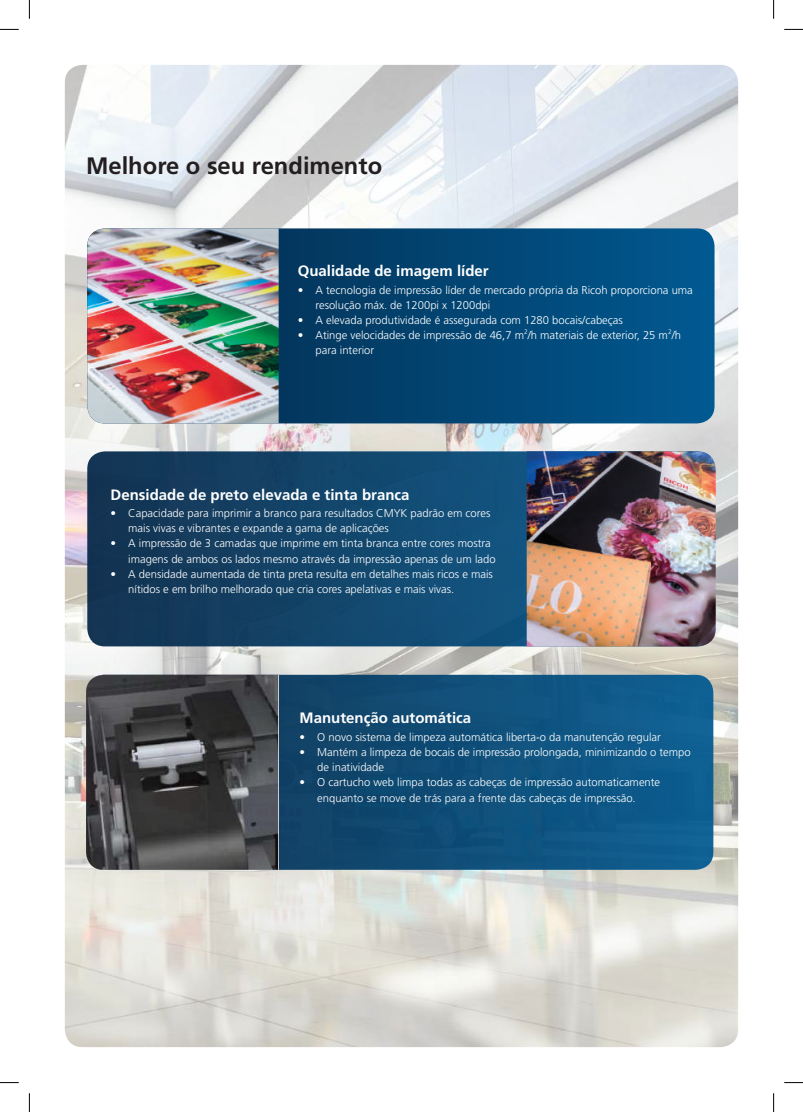
<style>
.page{position:relative;width:803px;height:1112px;background:#fff}
.page>*{position:absolute;margin:0;border:0;box-sizing:border-box;transform-origin:0 0}
.t1{font:700 23.75px "Frutiger";color:#231f20}
.t2{font:700 15px "Frutiger";color:#fff}
.t3{font:300 11.25px/15px "Frutiger";color:#fff}
.t4{font:300 6.5px "Frutiger";color:#fff}
</style>
<div class="page">
<img style="left:65px;top:65px;width:673px;height:981px">
<svg style="left:87px;top:451px;width:627px;height:195px"></svg>
<img style="left:527px;top:451px;width:189px;height:195px">
<svg style="left:279px;top:228px;width:435px;height:195px"></svg>
<img style="left:87px;top:228px;width:192px;height:195px">
<svg style="left:86px;top:674px;width:627px;height:195px"></svg>
<img style="left:86px;top:674px;width:192px;height:195px">
<svg style="left:0;top:29px;width:19px;height:1px"></svg>
<svg style="left:784px;top:29px;width:19px;height:1px"></svg>
<svg style="left:0;top:1082px;width:19px;height:1px"></svg>
<svg style="left:784px;top:1082px;width:19px;height:1px"></svg>
<svg style="left:29px;top:0;width:1px;height:19px"></svg>
<svg style="left:29px;top:1093px;width:1px;height:18px"></svg>
<svg style="left:773px;top:0;width:1px;height:19px"></svg>
<svg style="left:773px;top:1093px;width:1px;height:18px"></svg>
<h1 class="t1" style="left:86px;top:151px;width:298px">Melhore o seu rendimento</h1>
<h2 class="t2" style="left:298px;top:262px;width:192px">Qualidade de imagem líder</h2>
<p class="t3" style="left:315px;top:283px;width:379px;text-indent:-18px">• A tecnologia de impressão líder de mercado própria da Ricoh proporciona uma resolução máx. de 1200pi x 1200dpi</p>
<p class="t3" style="left:298px;top:313px;width:327px">• A elevada produtividade é assegurada com 1280 bocais/cabeças</p>
<p class="t3" style="left:298px;top:328px;width:385px">• Atinge velocidades de impressão de 46,7 m /h materiais de exterior, 25 m /h</p>
<p class="t4" style="left:524px;top:328px;width:5px">2</p>
<p class="t4" style="left:668px;top:328px;width:5px">2</p>
<p class="t3" style="left:315px;top:343px;width:60px">para interior</p>
<h2 class="t2" style="left:111px;top:485px;width:300px">Densidade de preto elevada e tinta branca</h2>
<p class="t3" style="left:128px;top:506px;width:364px;text-indent:-18px">• Capacidade para imprimir a branco para resultados CMYK padrão em cores mais vivas e vibrantes e expande a gama de aplicações</p>
<p class="t3" style="left:128px;top:536px;width:369px;text-indent:-18px">• A impressão de 3 camadas que imprime em tinta branca entre cores mostra imagens de ambos os lados mesmo através da impressão apenas de um lado</p>
<p class="t3" style="left:128px;top:566px;width:366px;text-indent:-18px">• A densidade aumentada de tinta preta resulta em detalhes mais ricos e mais nítidos e em brilho melhorado que cria cores apelativas e mais vivas.</p>
<h2 class="t2" style="left:299px;top:708px;width:173px">Manutenção automática</h2>
<p class="t3" style="left:299px;top:729px;width:363px">• O novo sistema de limpeza automática liberta-o da manutenção regular</p>
<p class="t3" style="left:317px;top:744px;width:375px;text-indent:-18px">• Mantém a limpeza de bocais de impressão prolongada, minimizando o tempo de inatividade</p>
<p class="t3" style="left:317px;top:773px;width:344px;line-height:16.2px;text-indent:-18px">• O cartucho web limpa todas as cabeças de impressão automaticamente enquanto se move de trás para a frente das cabeças de impressão.</p>
</div>
